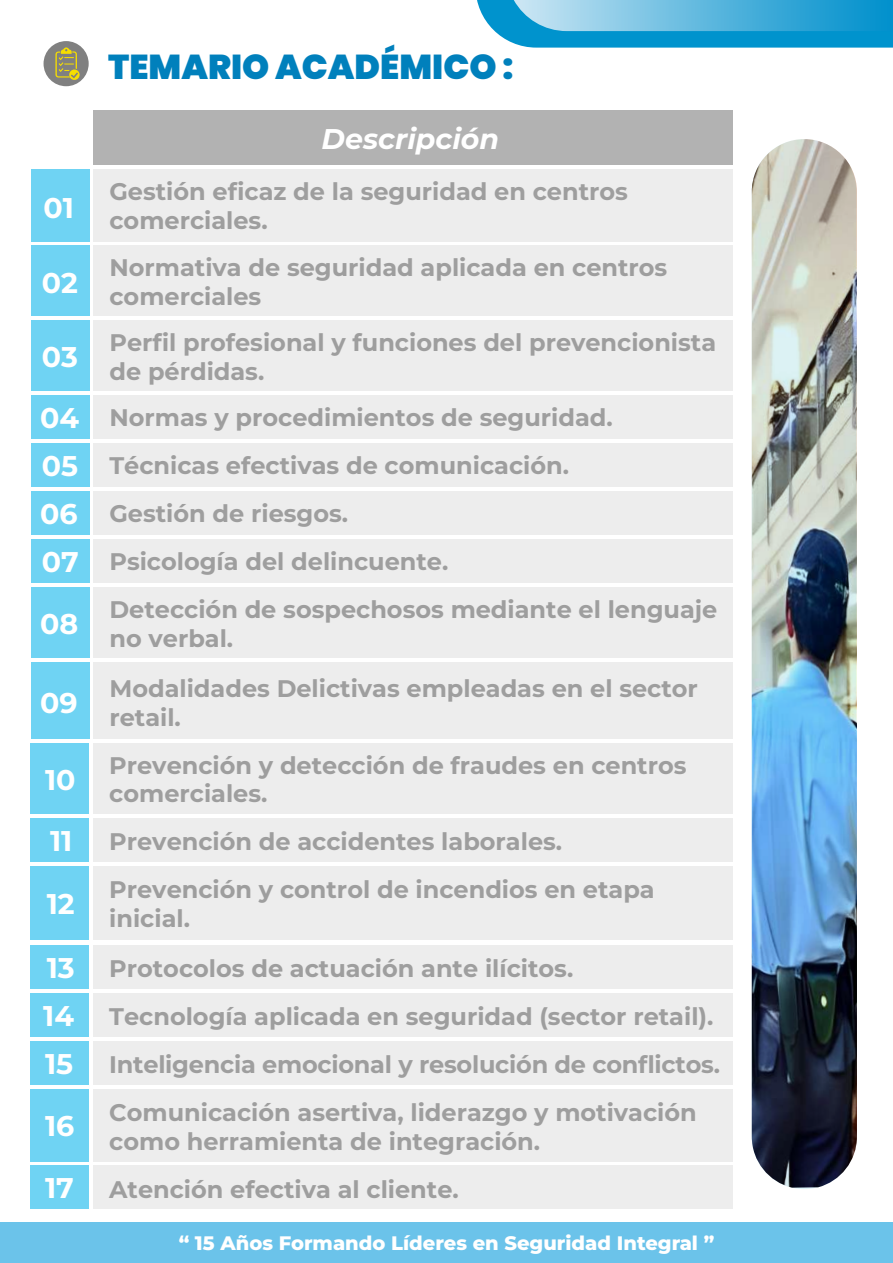
<style>
.page{position:relative;width:893px;height:1263px;background:#fff}
.page>*{position:absolute;margin:0;border:0;box-sizing:border-box;transform-origin:0 0}
.t1{font:900 34.5px "Poppins";color:#0080bc}
.t2{font:700 28.5px "Montserrat";color:#fff}
.t3{font:italic 700 28.5px "Montserrat";color:#fff}
.t4{font:700 24px/28.8px "Montserrat";color:#9e9e9e}
.t5{font:800 19.5px "Montserrat";color:#fff}
.s1{font-size:28.5px;color:#fff}
</style>
<div class="page">
<div style="left:0;top:1223px;width:893px;height:40px;background:#6bc3ea"></div>
<svg style="left:477px;top:0;width:416px;height:48px;background:#41acd9"></svg>
<img style="left:752px;top:139px;width:105px;height:1049px">
<img style="left:752px;top:139px;width:104px;height:1050px;border-radius:52px">
<div style="left:44px;top:41px;width:45px;height:45px;background:#808080;border-radius:50%"></div>
<svg style="left:55px;top:47px;width:25px;height:33px"></svg>
<div style="left:31px;top:169px;width:58px;height:72px;background:#6fd3f3"></div>
<div style="left:93px;top:111px;width:640px;height:54px;background:#b2b2b2"></div>
<div style="left:93px;top:169px;width:640px;height:72px;background:#ededed"></div>
<div style="left:31px;top:246px;width:58px;height:70px;background:#6fd3f3"></div>
<div style="left:93px;top:246px;width:640px;height:70px;background:#ededed"></div>
<div style="left:31px;top:320px;width:58px;height:71px;background:#6fd3f3"></div>
<div style="left:93px;top:320px;width:640px;height:71px;background:#ededed"></div>
<div style="left:31px;top:395px;width:58px;height:44px;background:#6fd3f3"></div>
<div style="left:93px;top:395px;width:640px;height:44px;background:#ededed"></div>
<div style="left:31px;top:443px;width:58px;height:44px;background:#6fd3f3"></div>
<div style="left:93px;top:443px;width:640px;height:44px;background:#ededed"></div>
<div style="left:31px;top:491px;width:58px;height:44px;background:#6fd3f3"></div>
<div style="left:93px;top:491px;width:640px;height:44px;background:#ededed"></div>
<div style="left:31px;top:539px;width:58px;height:44px;background:#6fd3f3"></div>
<div style="left:93px;top:539px;width:640px;height:44px;background:#ededed"></div>
<div style="left:31px;top:588px;width:58px;height:70px;background:#6fd3f3"></div>
<div style="left:93px;top:588px;width:640px;height:70px;background:#ededed"></div>
<div style="left:31px;top:662px;width:58px;height:77px;background:#6fd3f3"></div>
<div style="left:93px;top:662px;width:640px;height:77px;background:#ededed"></div>
<div style="left:31px;top:743px;width:58px;height:70px;background:#6fd3f3"></div>
<div style="left:93px;top:743px;width:639px;height:70px;background:#ededed"></div>
<div style="left:31px;top:818px;width:58px;height:43px;background:#6fd3f3"></div>
<div style="left:93px;top:818px;width:639px;height:43px;background:#ededed"></div>
<div style="left:31px;top:866px;width:58px;height:74px;background:#6fd3f3"></div>
<div style="left:93px;top:866px;width:639px;height:74px;background:#ededed"></div>
<div style="left:31px;top:945px;width:58px;height:43px;background:#6fd3f3"></div>
<div style="left:93px;top:945px;width:639px;height:43px;background:#ededed"></div>
<div style="left:31px;top:993px;width:58px;height:44px;background:#6fd3f3"></div>
<div style="left:93px;top:993px;width:639px;height:44px;background:#ededed"></div>
<div style="left:31px;top:1041px;width:58px;height:44px;background:#6fd3f3"></div>
<div style="left:93px;top:1041px;width:639px;height:44px;background:#ededed"></div>
<div style="left:31px;top:1089px;width:58px;height:72px;background:#6fd3f3"></div>
<div style="left:93px;top:1089px;width:639px;height:72px;background:#ededed"></div>
<div style="left:31px;top:1165px;width:58px;height:44px;background:#6fd3f3"></div>
<div style="left:93px;top:1165px;width:639px;height:44px;background:#ededed"></div>
<h1 class="t1" style="left:108px;top:47px;width:407px">TEMARIO ACADÉMICO :</h1>
<p class="t2" style="left:44px;top:189px;width:32px">01</p>
<p class="t2" style="left:42px;top:263px;width:38px">02</p>
<p class="t3" style="left:322px;top:120px;width:179px">Descripción</p>
<p class="t4" style="left:109px;top:176px;width:520px">Gestión eficaz de la seguridad en centros comerciales.</p>
<p class="t4" style="left:109px;top:253px;width:559px">Normativa de seguridad aplicada en centros comerciales</p>
<p class="t4" style="left:109px;top:327px;width:608px">Perfil profesional y funciones del prevencionista de pérdidas.</p>
<p class="t4" style="left:40px;top:392px;width:574px;line-height:48.2px"><span class="s1">04</span> Normas y procedimientos de seguridad.<br><span class="s1">05</span> Técnicas efectivas de comunicación.<br><span class="s1">06</span> Gestión de riesgos.<br><span class="s1">07</span> Psicología del delincuente.</p>
<p class="t2" style="left:40px;top:605px;width:40px">08</p>
<p class="t2" style="left:42px;top:338px;width:38px">03</p>
<p class="t4" style="left:109px;top:595px;width:609px">Detección de sospechosos mediante el lenguaje no verbal.</p>
<p class="t2" style="left:40px;top:683px;width:39px">09</p>
<p class="t2" style="left:45px;top:761px;width:32px">10</p>
<p class="t4" style="left:109px;top:674px;width:590px">Modalidades Delictivas empleadas en el sector retail.</p>
<p class="t4" style="left:109px;top:750px;width:579px">Prevención y detección de fraudes en centros comerciales.</p>
<p class="t2" style="left:50px;top:822px;width:24px">11</p>
<p class="t4" style="left:109px;top:826px;width:454px">Prevención de accidentes laborales.</p>
<p class="t4" style="left:109px;top:874px;width:547px">Prevención y control de incendios en etapa inicial.</p>
<p class="t4" style="left:43px;top:944px;width:672px;line-height:48.2px"><span class="s1">13</span> Protocolos de actuación ante ilícitos.<br><span class="s1">14</span> Tecnología aplicada en seguridad (sector retail).</p>
<p class="t2" style="left:45px;top:1045px;width:30px">15</p>
<p class="t4" style="left:109px;top:1049px;width:612px">Inteligencia emocional y resolución de conflictos.</p>
<p class="t2" style="left:45px;top:1107px;width:31px">16</p>
<p class="t2" style="left:47px;top:885px;width:29px">12</p>
<p class="t4" style="left:109px;top:1098px;width:589px">Comunicación asertiva, liderazgo y motivación como herramienta de integración.</p>
<p class="t4" style="left:45px;top:1174px;width:415px"><span class="s1">17</span> Atención efectiva al cliente.</p>
<p class="t5" style="left:179px;top:1230px;width:537px">“ 15 Años Formando Líderes en Seguridad Integral ”</p>
</div>
